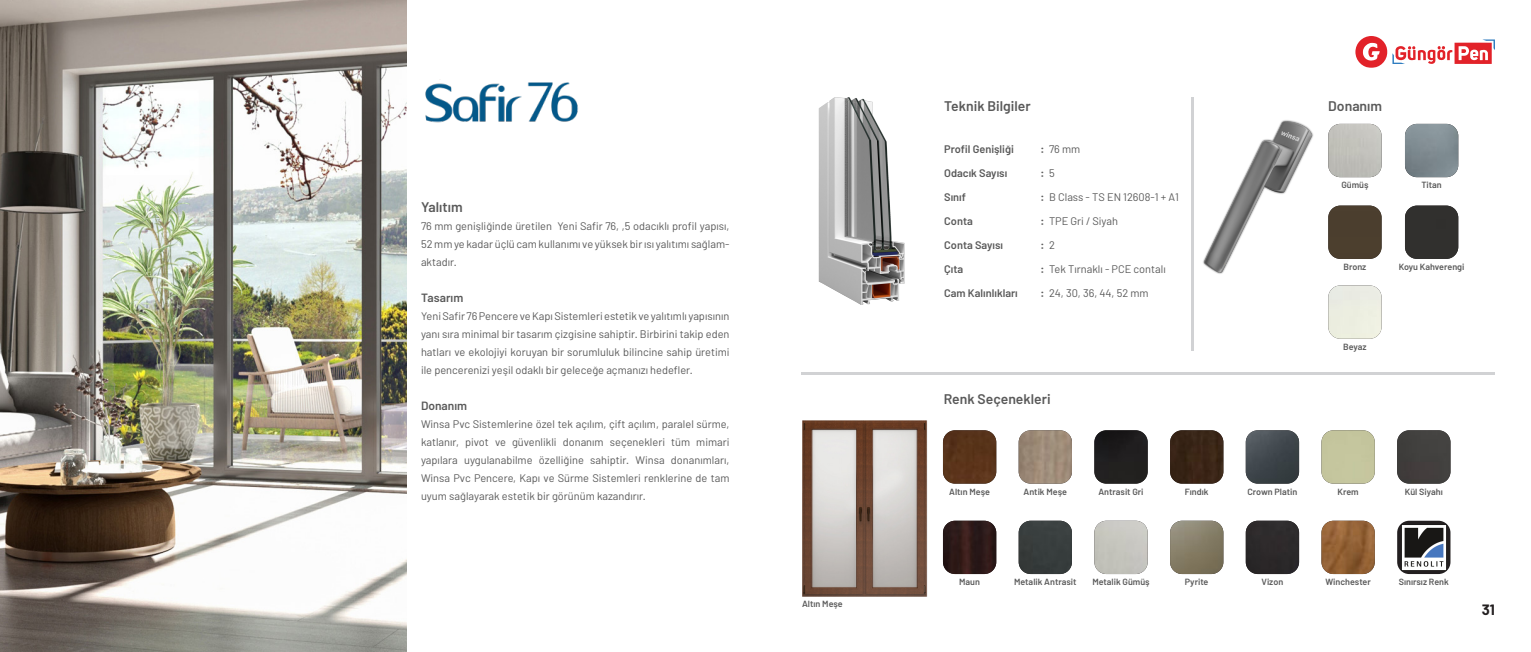
<style>
.page{position:relative;width:1531px;height:652px;background:#fff}
.page>*{position:absolute;margin:0;border:0;box-sizing:border-box;transform-origin:0 0}
.t1{font:700 15px "Barlow";color:#231f20}
.t2{font:600 14px "Barlow";color:#595959}
.t3{font:600 12px "Barlow";color:#595959}
.t4{font:11px/18px "Barlow";color:#595959;text-align:justify}
.t5{font:600 11px "Barlow";color:#595959}
.t6{font:600 9px "Barlow";color:#595959}
.s1{font-weight:600}
.s2{font-weight:400}
</style>
<div class="page">
<img style="left:0;top:0;width:407px;height:652px">
<img style="left:818px;top:97px;width:87px;height:208px">
<img style="left:802px;top:420px;width:163px;height:177px">
<img style="left:943px;top:430px;width:53px;height:54px">
<img style="left:1348px;top:124px;width:33px;height:53px">
<div style="left:1348px;top:206px;width:33px;height:53px;background:#4b3e2e"></div>
<img style="left:1328px;top:285px;width:53px;height:54px">
<img style="left:1405px;top:124px;width:53px;height:53px">
<div style="left:1405px;top:206px;width:53px;height:53px;background:#31302e"></div>
<img style="left:943px;top:521px;width:53px;height:53px">
<img style="left:1018px;top:430px;width:54px;height:54px">
<div style="left:1018px;top:521px;width:54px;height:53px;background:#383e3e"></div>
<img style="left:1094px;top:430px;width:53px;height:54px">
<img style="left:1094px;top:521px;width:53px;height:53px">
<img style="left:1170px;top:430px;width:53px;height:54px">
<img style="left:1170px;top:521px;width:53px;height:53px">
<img style="left:1246px;top:430px;width:53px;height:54px">
<div style="left:1246px;top:521px;width:53px;height:53px;background:#2c292b"></div>
<img style="left:1321px;top:430px;width:54px;height:54px">
<img style="left:1321px;top:521px;width:54px;height:53px">
<img style="left:1397px;top:430px;width:53px;height:54px">
<div style="left:1397px;top:521px;width:53px;height:53px;background:#231f20;border-radius:12px"></div>
<img style="left:1400px;top:524px;width:47px;height:47px">
<hr style="left:801px;top:373px;width:694px;height:2px;background:#d1d2d4">
<hr style="left:1191px;top:97px;width:2px;height:254px;background:#d1d2d4">
<img style="left:1193px;top:106px;width:155px;height:181px">
<img style="left:1454px;top:43px;width:38px;height:21px">
<img style="left:1427px;top:50px;width:8px;height:14px">
<svg style="left:1437px;top:46px;width:15px;height:14px"></svg>
<svg style="left:1461px;top:49px;width:5px;height:4px"></svg>
<img style="left:1355px;top:36px;width:32px;height:32px">
<svg style="left:1482px;top:39px;width:13px;height:11px"></svg>
<svg style="left:1392px;top:46px;width:34px;height:18px"></svg>
<img style="left:425px;top:79px;width:153px;height:44px">
<p class="t2" style="left:421px;top:198px;width:43px">Yalıtım</p>
<p class="t4" style="left:421px;top:216px;width:310px">76 mm genişliğinde üretilen Yeni Safir 76, ,5 odacıklı profil yapısı, 52 mm ye kadar üçlü cam kullanımı ve yüksek bir ısı yalıtımı sağlam&shy;aktadır.</p>
<p class="t3" style="left:421px;top:290px;width:44px">Tasarım</p>
<p class="t4" style="left:421px;top:306px;width:310px">Yeni Safir 76 Pencere ve Kapı Sistemleri estetik ve yalıtımlı yapısının yanı sıra minimal bir tasarım çizgisine sahiptir. Birbirini takip eden hatları ve ekolojiyi koruyan bir sorumluluk bilincine sahip üretimi ile pencerenizi yeşil odaklı bir geleceğe açmanızı hedefler.</p>
<p class="t3" style="left:421px;top:398px;width:48px">Donanım</p>
<p class="t4" style="left:421px;top:414px;width:310px">Winsa Pvc Sistemlerine özel tek açılım, çift açılım, paralel sürme, katlanır, pivot ve güvenlikli donanım seçenekleri tüm mimari yapılara uygulanabilme özelliğine sahiptir. Winsa donanımları, Winsa Pvc Pencere, Kapı ve Sürme Sistemleri renklerine de tam uyum sağlayarak estetik bir görünüm kazandırır.</p>
<p class="t6" style="left:802px;top:598px;width:42px">Altın Meşe</p>
<p class="t2" style="left:944px;top:97px;width:88px">Teknik Bilgiler</p>
<p class="t5" style="left:944px;top:142px;width:71px">Profil Genişliği</p>
<p class="t5" style="left:944px;top:166px;width:65px">Odacık Sayısı</p>
<p class="t5" style="left:944px;top:190px;width:23px">Sınıf</p>
<p class="t5" style="left:944px;top:214px;width:30px">Conta</p>
<p class="t5" style="left:944px;top:238px;width:60px">Conta Sayısı</p>
<p class="t5" style="left:944px;top:262px;width:21px">Çıta</p>
<p class="t5" style="left:944px;top:286px;width:75px">Cam Kalınlıkları</p>
<p class="t4" style="left:1040px;top:140px;width:41px"><span class="s1">:</span> 76 mm</p>
<p class="t5" style="left:1040px;top:166px;width:16px">: <span class="s2">5</span></p>
<p class="t4" style="left:1040px;top:188px;width:140px"><span class="s1">:</span> B Class - TS EN 12608-1 + A1</p>
<p class="t4" style="left:1040px;top:212px;width:79px"><span class="s1">:</span> TPE Gri / Siyah</p>
<p class="t5" style="left:1040px;top:238px;width:16px">: <span class="s2">2</span></p>
<p class="t4" style="left:1040px;top:260px;width:127px"><span class="s1">:</span> Tek Tırnaklı - PCE contalı</p>
<p class="t4" style="left:1040px;top:284px;width:110px"><span class="s1">:</span> 24, 30, 36, 44, 52 mm</p>
<p class="t2" style="left:1328px;top:97px;width:55px">Donanım</p>
<p class="t6" style="left:1341px;top:179px;width:29px">Gümüş</p>
<p class="t6" style="left:1421px;top:179px;width:22px">Titan</p>
<p class="t6" style="left:1343px;top:261px;width:24px">Bronz</p>
<p class="t6" style="left:1399px;top:261px;width:67px">Koyu Kahverengi</p>
<p class="t6" style="left:1343px;top:341px;width:25px">Beyaz</p>
<p class="t2" style="left:944px;top:390px;width:109px">Renk Seçenekleri</p>
<p class="t6" style="left:949px;top:486px;width:42px">Altın Meşe</p>
<p class="t6" style="left:1023px;top:486px;width:45px">Antik Meşe</p>
<p class="t6" style="left:1098px;top:486px;width:47px">Antrasit Gri</p>
<p class="t6" style="left:1185px;top:486px;width:25px">Fındık</p>
<p class="t6" style="left:1247px;top:486px;width:51px">Crown Platin</p>
<p class="t6" style="left:1337px;top:486px;width:23px">Krem</p>
<p class="t6" style="left:1405px;top:486px;width:39px">Kül Siyahı</p>
<p class="t6" style="left:959px;top:576px;width:22px">Maun</p>
<p class="t6" style="left:1014px;top:576px;width:64px">Metalik Antrasit</p>
<p class="t6" style="left:1092px;top:576px;width:59px">Metalik Gümüş</p>
<p class="t6" style="left:1185px;top:576px;width:25px">Pyrite</p>
<p class="t6" style="left:1261px;top:576px;width:23px">Vizon</p>
<p class="t6" style="left:1325px;top:576px;width:47px">Winchester</p>
<p class="t6" style="left:1399px;top:576px;width:52px">Sınırsız Renk</p>
<h1 class="t1" style="left:1482px;top:600px;width:15px">31</h1>
</div>
